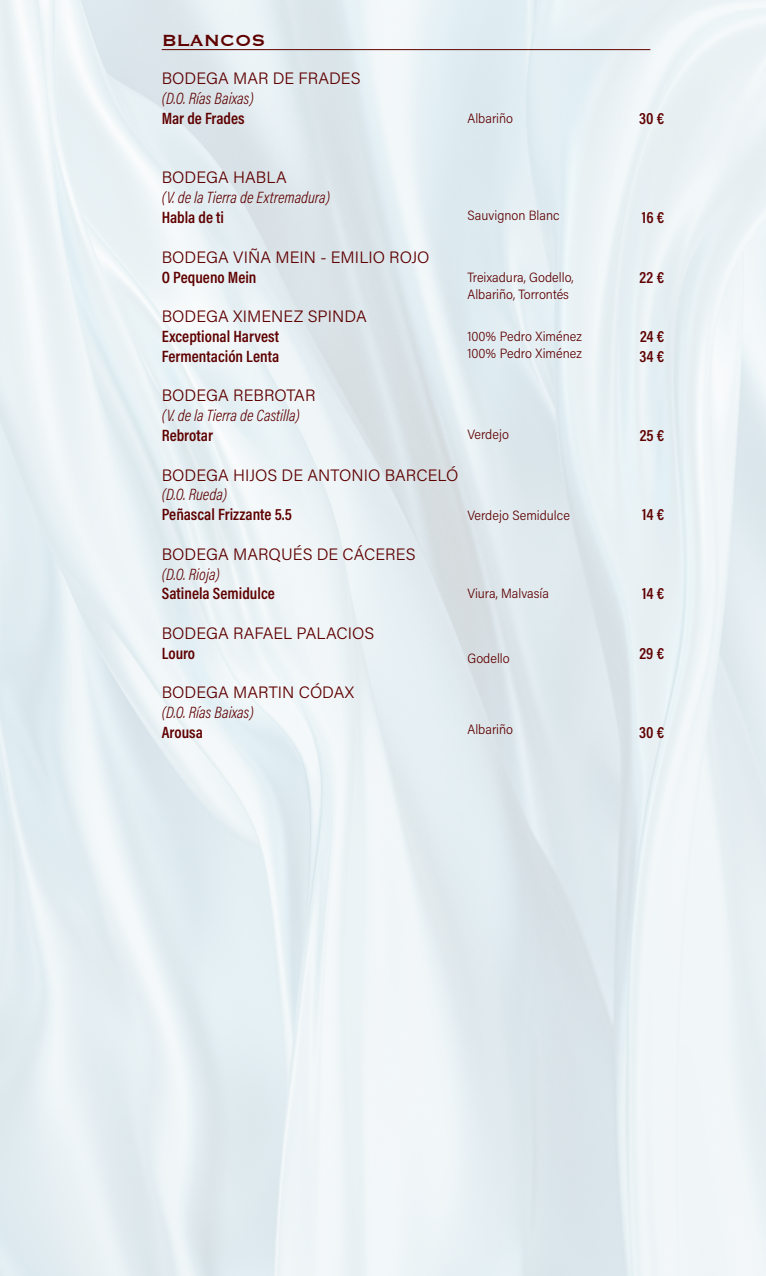
<style>
.page{position:relative;width:766px;height:1276px;background:#fff}
.page>*{position:absolute;margin:0;border:0;box-sizing:border-box;transform-origin:0 0}
.t1{font:21px "Copperplate";color:#5f0000}
.t2{font:16.5px "Acumin Variable Concept";letter-spacing:.005em;color:#5f0000}
.t3{font:16.5px "Acumin Variable Concept";letter-spacing:-.025em;color:#5f0000}
.t4{font:16.5px "Acumin Variable Concept";letter-spacing:.01em;color:#5f0000}
.t5{font:16.5px "Acumin Variable Concept";letter-spacing:-.075em;color:#5f0000}
.t6{font:16.5px "Acumin Variable Concept";letter-spacing:-.07em;color:#5f0000}
.t7{font:16.5px "Acumin Variable Concept";letter-spacing:-.12em;color:#5f0000}
.t8{font:16.5px "Acumin Variable Concept";letter-spacing:-.115em;color:#5f0000}
.t9{font:16.5px "Acumin Variable Concept";letter-spacing:-.065em;color:#5f0000}
.t10{font:16.5px "Acumin Variable Concept";letter-spacing:-.085em;color:#5f0000}
.t11{font:16.5px "Acumin Variable Concept";letter-spacing:-.08em;color:#5f0000}
.t12{font:13.5px "Acumin Variable Concept";letter-spacing:-.02em;color:#5f0000}
</style>
<div class="page">
<hr style="left:162px;top:49px;width:488px;height:1px;background:#5f0000">
<p class="t1" style="left:162px;top:26px;width:105px">BLANCOS</p>
<p class="t2" style="left:162px;top:67px;width:200px">BODEGA MAR DE FRADES</p>
<p class="t7" style="left:162px;top:87px;width:94px">(D.O. Rías Baixas)</p>
<p class="t10" style="left:162px;top:107px;width:85px">Mar de Frades</p>
<p class="t3" style="left:639px;top:107px;width:28px">30 €</p>
<p class="t12" style="left:467px;top:109px;width:48px">Albariño</p>
<p class="t2" style="left:162px;top:166px;width:127px">BODEGA HABLA</p>
<p class="t8" style="left:162px;top:186px;width:171px">(V. de la Tierra de Extremadura)</p>
<p class="t10" style="left:162px;top:206px;width:64px">Habla de ti</p>
<p class="t3" style="left:641px;top:206px;width:25px">16 €</p>
<p class="t4" style="left:162px;top:246px;width:269px">BODEGA VIÑA MEIN - EMILIO ROJO</p>
<p class="t11" style="left:162px;top:265px;width:98px">O Pequeno Mein</p>
<p class="t3" style="left:639px;top:265px;width:27px">22 €</p>
<p class="t4" style="left:162px;top:305px;width:207px">BODEGA XIMENEZ SPINDA</p>
<p class="t6" style="left:162px;top:325px;width:119px">Exceptional Harvest</p>
<p class="t3" style="left:639px;top:325px;width:27px">24 €</p>
<p class="t5" style="left:162px;top:345px;width:120px">Fermentación Lenta</p>
<p class="t3" style="left:639px;top:345px;width:27px">34 €</p>
<p class="t2" style="left:162px;top:384px;width:155px">BODEGA REBROTAR</p>
<p class="t9" style="left:162px;top:404px;width:140px">(V. de la Tierra de Castilla)</p>
<p class="t5" style="left:162px;top:424px;width:53px">Rebrotar</p>
<p class="t3" style="left:639px;top:424px;width:27px">25 €</p>
<p class="t2" style="left:162px;top:463px;width:298px">BODEGA HIJOS DE ANTONIO BARCELÓ</p>
<p class="t3" style="left:162px;top:483px;width:68px">(D.O. Rueda)</p>
<p class="t6" style="left:162px;top:503px;width:133px">Peñascal Frizzante 5.5</p>
<p class="t3" style="left:642px;top:503px;width:25px">14 €</p>
<p class="t2" style="left:162px;top:543px;width:255px">BODEGA MARQUÉS DE CÁCERES</p>
<p class="t3" style="left:162px;top:562px;width:60px">(D.O. Rioja)</p>
<p class="t5" style="left:162px;top:582px;width:116px">Satinela Semidulce</p>
<p class="t3" style="left:642px;top:582px;width:25px">14 €</p>
<p class="t2" style="left:162px;top:622px;width:214px">BODEGA RAFAEL PALACIOS</p>
<p class="t3" style="left:162px;top:642px;width:36px">Louro</p>
<p class="t3" style="left:639px;top:642px;width:27px">29 €</p>
<p class="t4" style="left:162px;top:681px;width:194px">BODEGA MARTIN CÓDAX</p>
<p class="t7" style="left:162px;top:701px;width:94px">(D.O. Rías Baixas)</p>
<p class="t3" style="left:162px;top:721px;width:44px">Arousa</p>
<p class="t3" style="left:639px;top:721px;width:28px">30 €</p>
<p class="t12" style="left:467px;top:206px;width:94px">Sauvignon Blanc</p>
<p class="t12" style="left:467px;top:268px;width:108px">Treixadura, Godello,</p>
<p class="t12" style="left:467px;top:284px;width:103px">Albariño, Torrontés</p>
<p class="t12" style="left:467px;top:327px;width:116px">100% Pedro Ximénez</p>
<p class="t12" style="left:467px;top:344px;width:116px">100% Pedro Ximénez</p>
<p class="t12" style="left:467px;top:425px;width:43px">Verdejo</p>
<p class="t12" style="left:467px;top:506px;width:104px">Verdejo Semidulce</p>
<p class="t12" style="left:467px;top:584px;width:83px">Viura, Malvasía</p>
<p class="t12" style="left:467px;top:649px;width:44px">Godello</p>
<p class="t12" style="left:467px;top:720px;width:48px">Albariño</p>
</div>
